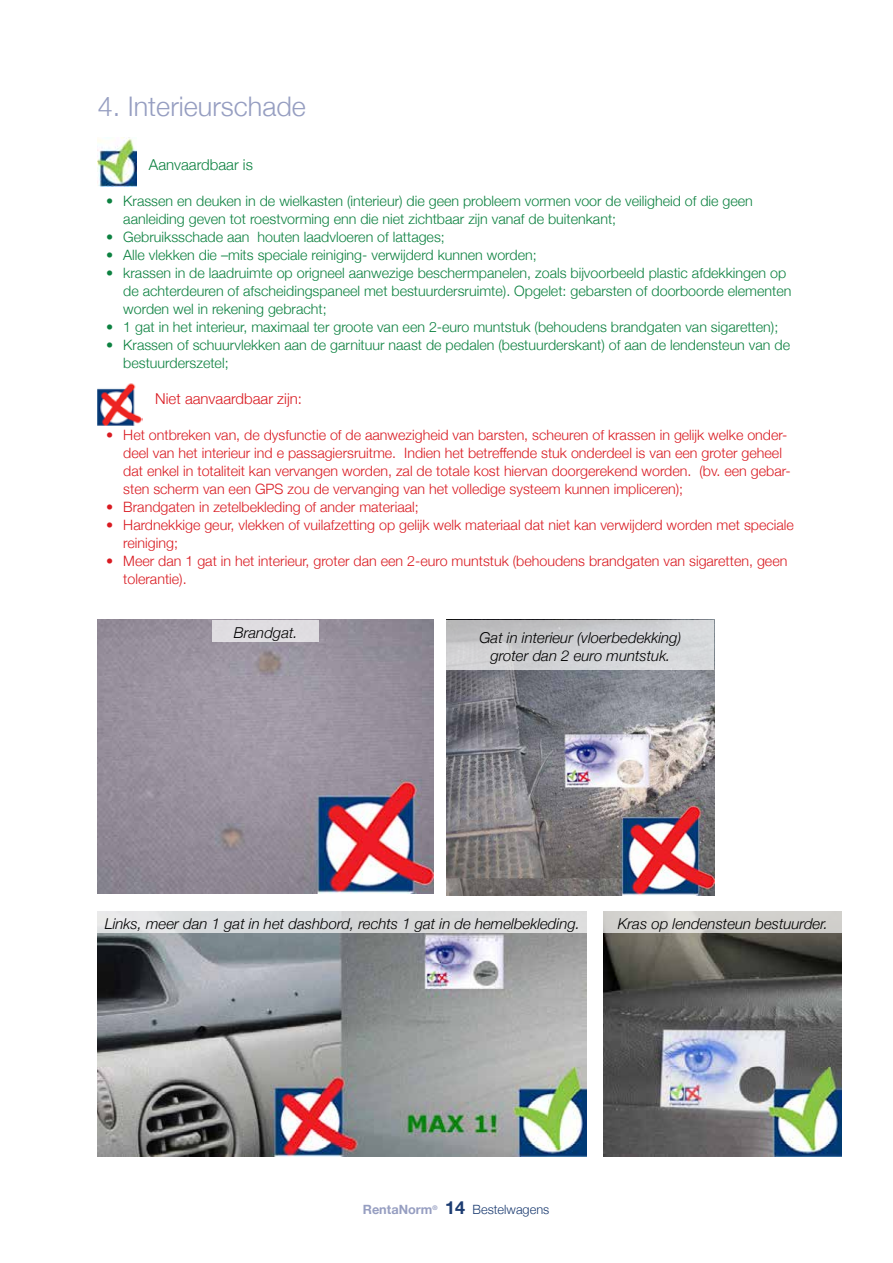
<style>
.page{position:relative;width:893px;height:1263px;background:#fff}
.page>*{position:absolute;margin:0;border:0;box-sizing:border-box;transform-origin:0 0}
.t1{font:300 27px "Helvetica Neue";color:#969ec1}
.t2{font:italic 300 15px/18px "Helvetica Neue";color:#000;text-align:center}
.t3{font:300 15px "Helvetica Neue";color:#d91a21}
.t4{font:300 15px "Helvetica Neue";color:#0c8140}
.t5{font:300 14.25px/18px "Helvetica Neue";color:#0c8140}
.t6{font:300 14.25px/18px "Helvetica Neue";color:#d91a21}
.t7{font:300 12.75px "Helvetica Neue";color:#1c3c71}
.t8{font:700 12.75px "Helvetica Neue";color:#969ec1}
.s1{font-weight:700;font-size:18px}
</style>
<div class="page">
<img style="left:98px;top:620px;width:336px;height:274px">
<div style="left:213px;top:620px;width:106px;height:21px;background:#dfdde1"></div>
<img style="left:98px;top:137px;width:38px;height:50px">
<img style="left:98px;top:383px;width:45px;height:42px">
<img style="left:98px;top:933px;width:489px;height:223px">
<div style="left:98px;top:911px;width:489px;height:22px;background:linear-gradient(to right,#dee1e3,#d7d8d8)"></div>
<img style="left:446px;top:669px;width:268px;height:226px">
<svg style="left:446px;top:620px;width:268px;height:49px;fill:#d1d2d4"></svg>
<img style="left:604px;top:933px;width:238px;height:223px">
<div style="left:604px;top:911px;width:238px;height:22px;background:linear-gradient(to right,#d8d7d3,#cfcecb)"></div>
<h1 class="t1" style="left:98px;top:84px;width:210px">4. Interieurschade</h1>
<p class="t4" style="left:149px;top:152px;width:105px">Aanvaardbaar is</p>
<p class="t5" style="left:123px;top:191px;width:631px;text-indent:-17px">• Krassen en deuken in de wielkasten (interieur) die geen probleem vormen voor de veiligheid of die geen aanleiding geven tot roestvorming enn die niet zichtbaar zijn vanaf de buitenkant;</p>
<p class="t5" style="left:106px;top:227px;width:340px">• Gebruiksschade aan houten laadvloeren of lattages;</p>
<p class="t5" style="left:106px;top:245px;width:432px">• Alle vlekken die –mits speciale reiniging- verwijderd kunnen worden;</p>
<p class="t5" style="left:123px;top:263px;width:670px;text-indent:-17px">• krassen in de laadruimte op origneel aanwezige beschermpanelen, zoals bijvoorbeeld plastic afdekkingen op de achterdeuren of afscheidingspaneel met bestuurdersruimte). Opgelet: gebarsten of doorboorde elementen worden wel in rekening gebracht;</p>
<p class="t5" style="left:106px;top:317px;width:673px">• 1 gat in het interieur, maximaal ter groote van een 2-euro muntstuk (behoudens brandgaten van sigaretten);</p>
<p class="t5" style="left:123px;top:335px;width:668px;text-indent:-17px">• Krassen of schuurvlekken aan de garnituur naast de pedalen (bestuurderskant) of aan de lendensteun van de bestuurderszetel;</p>
<p class="t3" style="left:155px;top:386px;width:148px">Niet aanvaardbaar zijn:</p>
<p class="t6" style="left:123px;top:425px;width:669px;text-indent:-17px">• Het ontbreken van, de dysfunctie of de aanwezigheid van barsten, scheuren of krassen in gelijk welke onder&shy;deel van het interieur ind e passagiersruitme. Indien het betreffende stuk onderdeel is van een groter geheel dat enkel in totaliteit kan vervangen worden, zal de totale kost hiervan doorgerekend worden. (bv. een gebar&shy;sten scherm van een GPS zou de vervanging van het volledige systeem kunnen impliceren);</p>
<p class="t6" style="left:106px;top:497px;width:314px">• Brandgaten in zetelbekleding of ander materiaal;</p>
<p class="t6" style="left:123px;top:515px;width:672px;text-indent:-17px">• Hardnekkige geur, vlekken of vuilafzetting op gelijk welk materiaal dat niet kan verwijderd worden met speciale reiniging;</p>
<p class="t6" style="left:123px;top:551px;width:666px;text-indent:-17px">• Meer dan 1 gat in het interieur, groter dan een 2-euro muntstuk (behoudens brandgaten van sigaretten, geen tolerantie).</p>
<p class="t2" style="left:234px;top:622px;width:65px">Brandgat.</p>
<p class="t2" style="left:479px;top:627px;width:203px">Gat in interieur (vloerbedekking) groter dan 2 euro muntstuk.</p>
<p class="t2" style="left:105px;top:914px;width:477px">Links, meer dan 1 gat in het dashbord, rechts 1 gat in de hemelbekleding.</p>
<p class="t2" style="left:618px;top:914px;width:212px">Kras op lendensteun bestuurder.</p>
<p class="t8" style="left:363px;top:1199px;width:76px">RentaNorm<sup>®</sup></p>
<p class="t7" style="left:445px;top:1199px;width:106px"><span class="s1">14</span> Bestelwagens</p>
</div>
